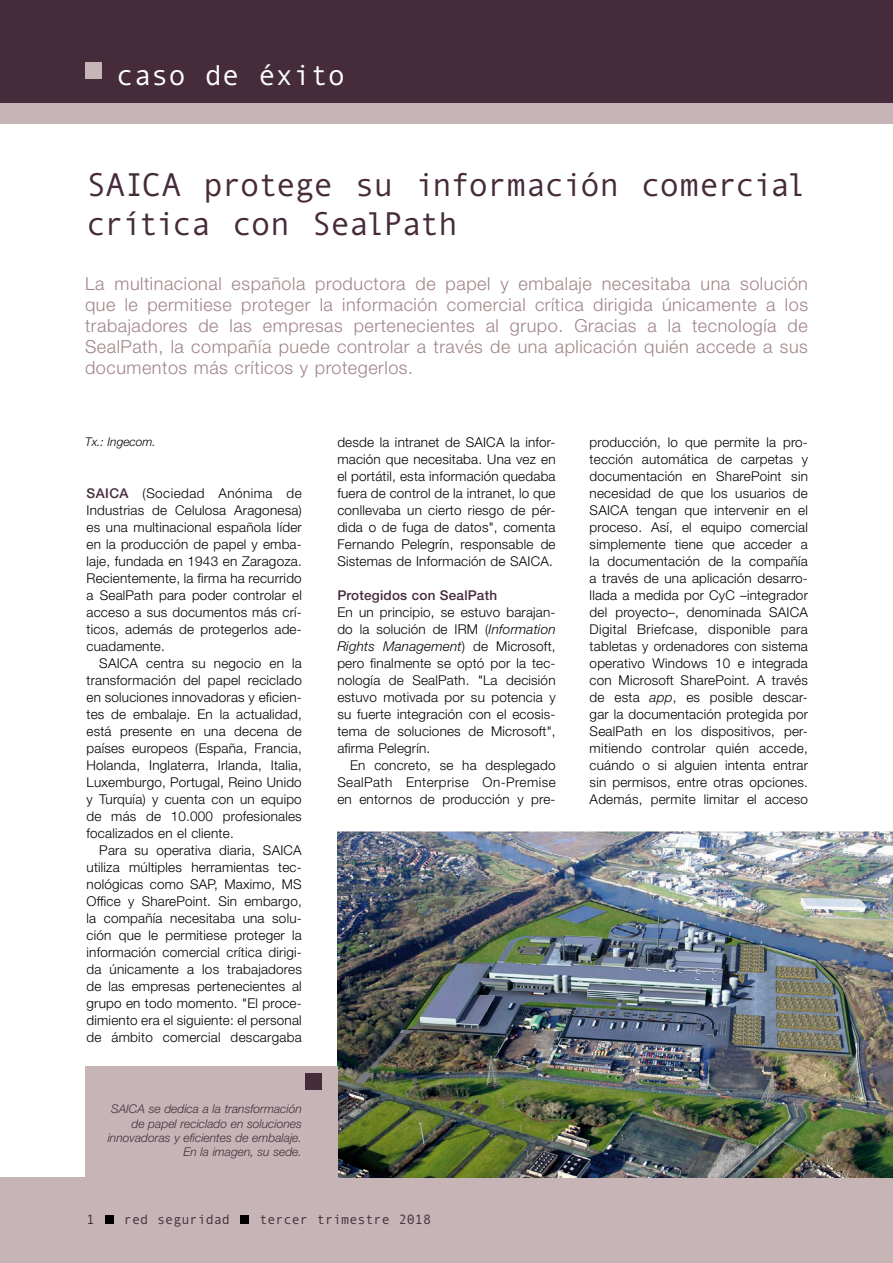
<style>
.page{position:relative;width:893px;height:1263px;background:#fff}
.page>*{position:absolute;margin:0;border:0;box-sizing:border-box;transform-origin:0 0}
.t1{font:33px/39.6px "Andale Mono";letter-spacing:-.05em;color:#462b3b}
.t2{font:28.95px "Andale Mono";color:#fff}
.t3{font:300 18px/21px "Helvetica Neue LT Std";letter-spacing:.03em;color:#a18588;text-align:justify}
.t4{font:300 13.5px/17px "Helvetica Neue LT Std";letter-spacing:.015em;color:#000;text-align:justify}
.t5{font:13.5px "Andale Mono";color:#462b3b}
.t6{font:500 13.5px "Helvetica Neue LT Std";letter-spacing:.015em;color:#462b3b}
.t7{font:italic 300 12px/14.4px "Helvetica Neue LT Std";color:#462b3b;text-align:right}
.t8{font:italic 300 12px "Helvetica Neue LT Std";color:#000}
.s1{font-weight:500;color:#462b3b}
.s2{font-style:italic}
</style>
<div class="page">
<div style="left:0;top:0;width:893px;height:123px;background:#c6b4b6"></div>
<div style="left:0;top:0;width:893px;height:102px;background:#462b3b"></div>
<div style="left:0;top:1178px;width:893px;height:85px;background:#c6b4b6"></div>
<div style="left:105px;top:1215px;width:9px;height:9px;background:#000"></div>
<div style="left:240px;top:1215px;width:9px;height:9px;background:#000"></div>
<div style="left:85px;top:63px;width:17px;height:16px;background:#c6b4b6"></div>
<img style="left:337px;top:831px;width:556px;height:347px">
<div style="left:85px;top:1066px;width:252px;height:124px;background:#c6b4b6"></div>
<div style="left:305px;top:1073px;width:17px;height:17px;background:#462b3b"></div>
<p class="t2" style="left:116px;top:59px;width:230px">caso de éxito</p>
<p class="t1" style="left:87px;top:164px;width:721px">SAICA protege su información comercial crítica con SealPath</p>
<p class="t3" style="left:85px;top:273px;width:724px">La multinacional española productora de papel y embalaje necesitaba una solución que le permitiese proteger la información comercial crítica dirigida únicamente a los trabajadores de las empresas pertenecientes al grupo. Gracias a la tecnología de SealPath, la compañía puede controlar a través de una aplicación quién accede a sus documentos más críticos y protegerlos.</p>
<p class="t8" style="left:85px;top:434px;width:72px">Tx.: Ingecom.</p>
<p class="t4" style="left:87px;top:484px;width:217px"><span class="s1">SAICA</span> (Sociedad Anónima de Industrias de Celulosa Aragonesa) es una multinacional española líder en la producción de papel y emba&shy;laje, fundada en 1943 en Zaragoza.<br>Recientemente, la firma ha recurrido a SealPath para poder controlar el acceso a sus documentos más crí&shy;ticos, además de protegerlos ade&shy;cuadamente.</p>
<p class="t4" style="left:87px;top:654px;width:217px;text-indent:13px">SAICA centra su negocio en la transformación del papel reciclado en soluciones innovadoras y eficien&shy;tes de embalaje. En la actualidad, está presente en una decena de países europeos (España, Francia, Holanda, Inglaterra, Irlanda, Italia, Luxemburgo, Portugal, Reino Unido y Turquía) y cuenta con un equipo de más de 10.000 profesionales focalizados en el cliente.</p>
<p class="t4" style="left:87px;top:841px;width:217px;text-indent:13px">Para su operativa diaria, SAICA utiliza múltiples herramientas tec&shy;nológicas como SAP, Maximo, MS Office y SharePoint. Sin embargo, la compañía necesitaba una solu&shy;ción que le permitiese proteger la información comercial crítica dirigi&shy;da únicamente a los trabajadores de las empresas pertenecientes al grupo en todo momento. "El proce&shy;dimiento era el siguiente: el personal de ámbito comercial descargaba</p>
<p class="t7" style="left:108px;top:1101px;width:196px">SAICA se dedica a la transformación de papel reciclado en soluciones innovadoras y eficientes de embalaje.<br>En la imagen, su sede.</p>
<p class="t4" style="left:337px;top:433px;width:220px">desde la intranet de SAICA la infor&shy;mación que necesitaba. Una vez en el portátil, esta información quedaba fuera de control de la intranet, lo que conllevaba un cierto riesgo de pér&shy;dida o de fuga de datos", comenta Fernando Pelegrín, responsable de Sistemas de Información de SAICA.</p>
<p class="t6" style="left:337px;top:587px;width:161px">Protegidos con SealPath</p>
<p class="t4" style="left:337px;top:603px;width:220px">En un principio, se estuvo barajan&shy;do la solución de IRM (<span class="s2">Information Rights Management</span>) de Microsoft, pero finalmente se optó por la tec&shy;nología de SealPath. "La decisión estuvo motivada por su potencia y su fuerte integración con el ecosis&shy;tema de soluciones de Microsoft", afirma Pelegrín.</p>
<p class="t4" style="left:337px;top:756px;width:220px;text-indent:13px">En concreto, se ha desplegado SealPath Enterprise On-Premise en entornos de producción y pre-</p>
<p class="t5" style="left:87px;top:1212px;width:10px">1</p>
<p class="t5" style="left:124px;top:1212px;width:108px">red seguridad</p>
<p class="t5" style="left:259px;top:1212px;width:173px">tercer trimestre 2018</p>
<p class="t4" style="left:590px;top:433px;width:220px">producción, lo que permite la pro&shy;tección automática de carpetas y documentación en SharePoint sin necesidad de que los usuarios de SAICA tengan que intervenir en el proceso. Así, el equipo comercial simplemente tiene que acceder a la documentación de la compañía a través de una aplicación desarro&shy;llada a medida por CyC –integrador del proyecto–, denominada SAICA Digital Briefcase, disponible para tabletas y ordenadores con sistema operativo Windows 10 e integrada con Microsoft SharePoint. A través de esta <span class="s2">app</span>, es posible descar&shy;gar la documentación protegida por SealPath en los dispositivos, per&shy;mitiendo controlar quién accede, cuándo o si alguien intenta entrar sin permisos, entre otras opciones.<br>Además, permite limitar el acceso</p>
</div>
